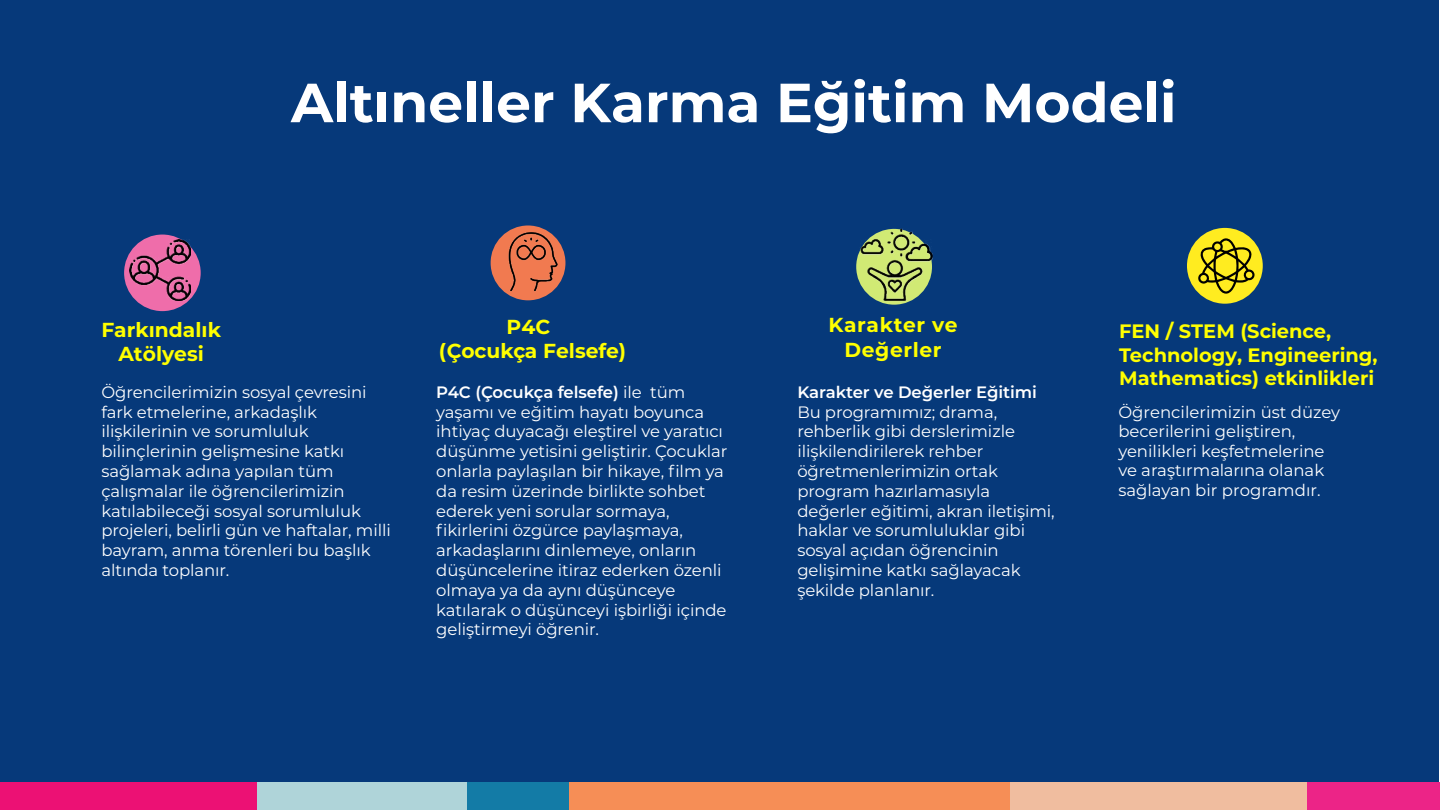
<style>
.page{position:relative;width:1440px;height:810px;background:#fff}
.page>*{position:absolute;margin:0;border:0;box-sizing:border-box;transform-origin:0 0}
.t1{font:700 55.05px "Montserrat";color:#fff}
.t2{font:700 20.25px/24.3px "Montserrat";color:#ff0;text-align:center}
.t3{font:700 20.25px/24.3px "Montserrat";letter-spacing:.03em;color:#ff0;text-align:center}
.t4{font:700 19.42px/23.3px "Montserrat";color:#ff0}
.t5{font:16.5px/19.8px "Montserrat";letter-spacing:-.005em;color:#fff}
.t6{font:600 16.5px "Montserrat";letter-spacing:-.005em;color:#fff}
.s1{font-weight:600}
</style>
<div class="page">
<div style="left:0;top:0;width:1439px;height:808px;background:#06397a"></div>
<div style="left:124px;top:235px;width:77px;height:76px;background:#ef6daa;border-radius:50%"></div>
<img style="left:129px;top:239px;width:61px;height:61px">
<div style="left:491px;top:225px;width:74px;height:75px;background:#f17a50;border-radius:50%"></div>
<img style="left:502px;top:231px;width:61px;height:61px">
<svg style="left:856px;top:229px;width:76px;height:76px"></svg>
<img style="left:859px;top:228px;width:74px;height:74px">
<div style="left:1187px;top:228px;width:76px;height:76px;background:#ffec20;border-radius:50%"></div>
<svg style="left:1198px;top:238px;width:57px;height:56px"></svg>
<div style="left:1010px;top:782px;width:298px;height:28px;background:#f0bd9f"></div>
<div style="left:1308px;top:782px;width:132px;height:28px;background:#ec2487"></div>
<div style="left:568px;top:782px;width:442px;height:28px;background:#f68e56"></div>
<div style="left:465px;top:782px;width:103px;height:28px;background:#137ba6"></div>
<div style="left:257px;top:782px;width:210px;height:28px;background:#afd4d9"></div>
<div style="left:0;top:782px;width:257px;height:28px;background:#ec1174"></div>
<h1 class="t1" style="left:291px;top:63px;width:887px">Altıneller Karma Eğitim Modeli</h1>
<p class="t2" style="left:101px;top:317px;width:121px">Farkındalık<br>Atölyesi</p>
<p class="t2" style="left:439px;top:313px;width:189px">P4C<br>(Çocukça Felsefe)</p>
<p class="t3" style="left:829px;top:312px;width:131px">Karakter ve<br>Değerler</p>
<p class="t4" style="left:1119px;top:319px;width:260px">FEN / STEM (Science,<br>Technology, Engineering,<br>Mathematics) etkinlikleri</p>
<p class="t5" style="left:101px;top:381px;width:291px">Öğrencilerimizin sosyal çevresini fark etmelerine, arkadaşlık ilişkilerinin ve sorumluluk bilinçlerinin gelişmesine katkı sağlamak adına yapılan tüm çalışmalar ile öğrencilerimizin katılabileceği sosyal sorumluluk projeleri, belirli gün ve haftalar, milli bayram, anma törenleri bu başlık altında toplanır.</p>
<p class="t6" style="left:797px;top:380px;width:241px">Karakter ve Değerler Eğitimi</p>
<p class="t5" style="left:436px;top:381px;width:293px"><span class="s1">P4C (Çocukça felsefe)</span> ile tüm yaşamı ve eğitim hayatı boyunca ihtiyaç duyacağı eleştirel ve yaratıcı düşünme yetisini geliştirir. Çocuklar onlarla paylaşılan bir hikaye, film ya da resim üzerinde birlikte sohbet ederek yeni sorular sormaya, fikirlerini özgürce paylaşmaya, arkadaşlarını dinlemeye, onların düşüncelerine itiraz ederken özenli olmaya ya da aynı düşünceye katılarak o düşünceyi işbirliği içinde geliştirmeyi öğrenir.</p>
<p class="t5" style="left:1118px;top:402px;width:223px;line-height:19.6px">Öğrencilerimizin üst düzey becerilerini geliştiren, yenilikleri keşfetmelerine ve araştırmalarına olanak sağlayan bir programdır.</p>
<p class="t5" style="left:797px;top:401px;width:259px">Bu programımız; drama, rehberlik gibi derslerimizle ilişkilendirilerek rehber öğretmenlerimizin ortak program hazırlamasıyla değerler eğitimi, akran iletişimi, haklar ve sorumluluklar gibi sosyal açıdan öğrencinin gelişimine katkı sağlayacak şekilde planlanır.</p>
</div>
